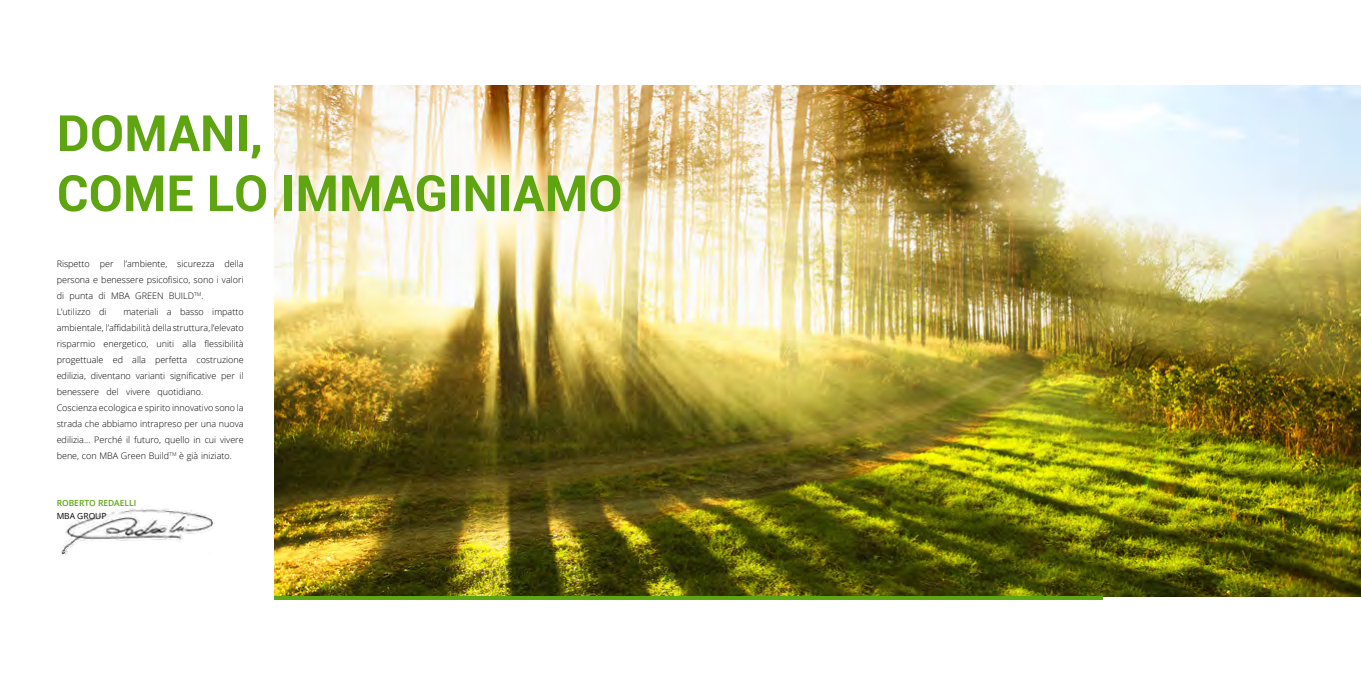
<style>
.page{position:relative;width:1361px;height:681px;background:#fff}
.page>*{position:absolute;margin:0;border:0;box-sizing:border-box;transform-origin:0 0}
.t1{font:700 50px/60px "Roboto";color:#5fa511}
.t2{font:300 9px/16px "Open Sans";color:#000}
.t3{font:600 8.4px "Open Sans";color:#5fa511}
.t4{font:8.4px "Open Sans";color:#000}
</style>
<div class="page">
<img style="left:60px;top:508px;width:155px;height:48px">
<img style="left:274px;top:85px;width:1087px;height:510px">
<svg style="left:274px;top:595px;width:828px;height:4px;fill:#5fa511"></svg>
<h1 class="t1" style="left:57px;top:101px;width:567px">DOMANI,<br>COME LO IMMAGINIAMO</h1>
<p class="t2" style="left:57px;top:255px;width:188px">Rispetto per l’ambiente, sicurezza della persona e benessere psicofisico, sono i valori di punta di MBA GREEN BUILD<sup>TM</sup>.<br>L’utilizzo di</p>
<p class="t2" style="left:57px;top:303px;width:188px;text-indent:67px">materiali a basso impatto ambientale, l’affidabilità della struttura, l’elevato risparmio energetico, uniti alla flessibilità progettuale ed alla perfetta costruzione edilizia, diventano varianti significative per il benessere del vivere quotidiano.<br>Coscienza ecologica e spirito innovativo sono la strada che abbiamo intrapreso per una nuova edilizia... Perché il futuro, quello in cui vivere bene, con MBA Green Build<sup>TM</sup> è già iniziato.</p>
<p class="t3" style="left:57px;top:497px;width:81px">ROBERTO REDAELLI</p>
<p class="t4" style="left:57px;top:510px;width:51px">MBA GROUP</p>
</div>
